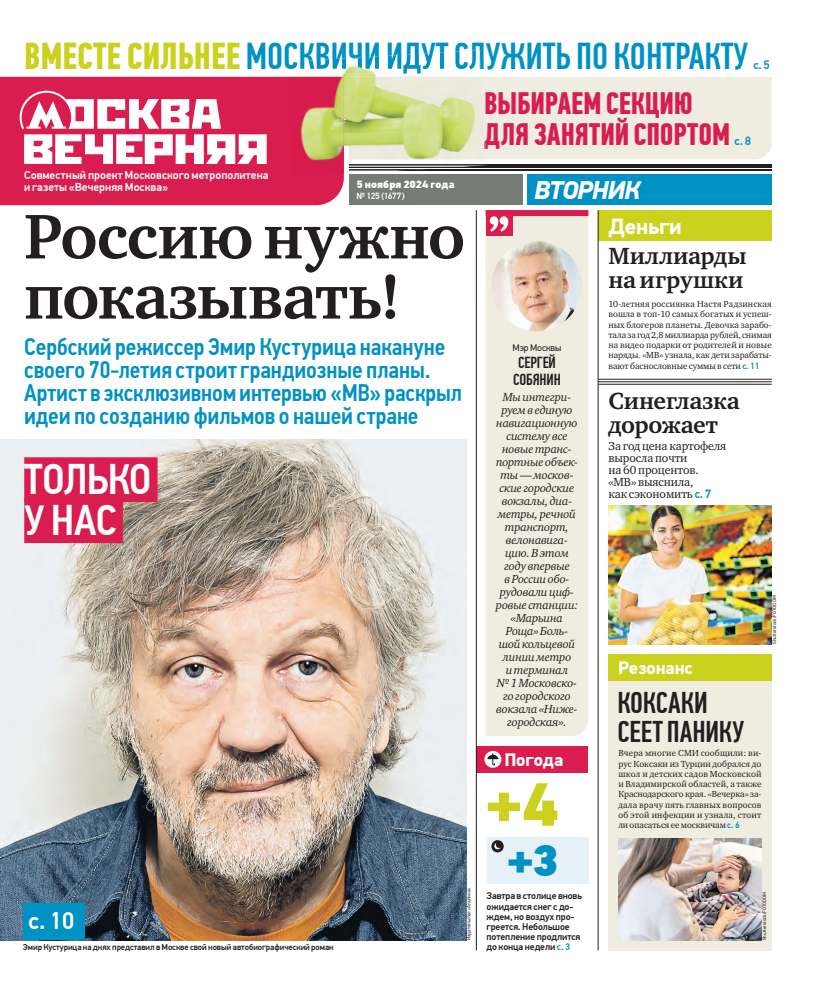
<style>
.page{position:relative;width:820px;height:993px;background:#fff}
.page>*{position:absolute;margin:0;border:0;box-sizing:border-box;transform-origin:0 0}
.t1{font:700 64.6px/60.1px "Charter ITC";letter-spacing:-.01em;color:#231f20}
.t2{font:900 61px "PF Din Text Pro";color:#cbd11c}
.t3{font:900 44px "PF Din Text Pro";color:#0092c4}
.t4{font:500 42.8px/41px "PF Din Text Cond Pro";letter-spacing:-.015em;color:#fff}
.t5{font:500 37.4px "PF Din Text Comp Pro";color:#0092c4}
.t6{font:700 31px/31px "PF Din Text Comp Pro";letter-spacing:-.005em;color:#d91d4f}
.t7{font:500 30px/29px "PF Din Text Comp Pro";color:#231f20}
.t8{font:italic 700 25.5px "PF Din Text Pro";letter-spacing:-.03em;color:#fff}
.t9{font:500 24px/23px "PF Din Text Cond Pro";letter-spacing:-.005em;color:#0092c4}
.t10{font:700 24px/24px "Charter ITC";color:#231f20}
.t11{font:500 24px "PF Din Text Pro";color:#fff}
.t12{font:700 22px "PF Din Text Pro";letter-spacing:-.015em;color:#fff}
.t13{font:700 18px "PF Din Text Pro";letter-spacing:-.005em;color:#fff}
.t14{font:500 16px/17px "PF Din Text Comp Pro";letter-spacing:-.01em;color:#231f20;text-align:center}
.t15{font:italic 12px/13px "Charter ITC";letter-spacing:-.02em;color:#231f20;text-align:center}
.t16{font:12px/12px "Charter ITC";letter-spacing:-.01em;color:#231f20}
.t17{font:500 12px "PF Din Text Pro";color:#0092c4}
.t18{font:500 11.5px/11.5px "PF Din Text Pro";color:#fff}
.t19{font:900 10.5px "PF Din Text Pro";letter-spacing:.01em;color:#fff}
.t20{font:500 9.6px/10.2px "PF Din Text Pro";letter-spacing:-.01em;color:#231f20}
.t21{font:9.6px "PF Din Text Pro";letter-spacing:-.01em;color:#231f20}
.t22{font:9px/10.2px "Charter ITC";letter-spacing:-.01em;color:#231f20;text-align:justify}
.t23{font:500 9px "PF Din Text Pro";letter-spacing:-.04em;color:#fff}
.t24{font:500 8.5px "PF Din Text Pro";letter-spacing:-.01em;color:#231f20}
.t25{font:5px "PF Din Text Pro";color:#231f20}
.s1{font-weight:700;color:#cbd11c}
.s2{font-family:"PF Din Text Pro";font-weight:500;color:#0092c4}
.s3{color:#0092c4}
</style>
<div class="page">
<div style="left:527px;top:174px;width:244px;height:31px;background:#0092c4"></div>
<div style="left:349px;top:174px;width:173px;height:31px;background:#747c74"></div>
<div style="left:486px;top:77px;width:285px;height:82px;background:#eeeddf"></div>
<div style="left:0;top:77px;width:344px;height:128px;background:#d91d4f"></div>
<hr style="left:349px;top:164px;width:422px;height:1px;background:#231f20">
<hr style="left:349px;top:167px;width:422px;height:1px;background:#231f20">
<hr style="left:349px;top:169px;width:422px;height:1px;background:#231f20">
<img style="left:608px;top:505px;width:163px;height:139px">
<hr style="left:598px;top:378px;width:173px;height:1px;background:#231f20">
<hr style="left:598px;top:381px;width:173px;height:1px;background:#231f20">
<hr style="left:598px;top:383px;width:173px;height:1px;background:#231f20">
<div style="left:608px;top:654px;width:163px;height:296px;background:#eeeddf"></div>
<div style="left:487px;top:836px;width:101px;height:46px;background:#e5f0f7"></div>
<div style="left:608px;top:654px;width:163px;height:26px;background:#cbd11c"></div>
<div style="left:476px;top:746px;width:112px;height:26px;background:#d91d4f"></div>
<div style="left:598px;top:210px;width:173px;height:31px;background:#cbd11c"></div>
<img style="left:618px;top:838px;width:143px;height:101px">
<hr style="left:597px;top:210px;width:1px;height:740px;background:#231f20">
<hr style="left:476px;top:210px;width:1px;height:740px;background:#231f20">
<svg style="left:491px;top:840px;width:12px;height:12px"></svg>
<svg style="left:484px;top:750px;width:17px;height:17px"></svg>
<svg style="left:19px;top:90px;width:247px;height:74px"></svg>
<div style="left:485px;top:216px;width:103px;height:519px;background:#eeeddf"></div>
<div style="left:485px;top:210px;width:103px;height:6px;background:#d91d4f"></div>
<img style="left:491px;top:241px;width:90px;height:90px;border-radius:50%">
<div style="left:485px;top:210px;width:27px;height:26px;background:#d91d4f"></div>
<svg style="left:489px;top:216px;width:19px;height:15px"></svg>
<img style="left:286px;top:74px;width:200px;height:97px">
<img style="left:349px;top:77px;width:137px;height:82px">
<img style="left:286px;top:77px;width:58px;height:100px">
<img style="left:349px;top:164px;width:137px;height:1px">
<img style="left:349px;top:167px;width:114px;height:1px">
<img style="left:349px;top:169px;width:74px;height:1px">
<svg style="left:484px;top:124px;width:1px;height:25px"></svg>
<img style="left:420px;top:50px;width:61px;height:24px">
<img style="left:285px;top:53px;width:135px;height:21px">
<img style="left:0;top:440px;width:466px;height:499px">
<div style="left:23px;top:902px;width:62px;height:37px;background:#0092c4"></div>
<div style="left:24px;top:457px;width:133px;height:45px;background:#d91d4f"></div>
<div style="left:24px;top:498px;width:99px;height:45px;background:#d91d4f"></div>
<h3 class="t5" style="left:24px;top:41px;width:725px"><span class="s1">ВМЕСТЕ СИЛЬНЕЕ</span>МОСКВИЧИ ИДУТ СЛУЖИТЬ ПО КОНТРАКТУ</h3>
<h3 class="t17" style="left:753px;top:60px;width:18px">с. 5</h3>
<p class="t18" style="left:24px;top:170px;width:246px">Совместный проект Московского метрополитена и газеты «Вечерняя Москва»</p>
<h3 class="t6" style="left:484px;top:91px;width:247px">ВЫБИРАЕМСЕКЦИЮ<br>ДЛЯ ЗАНЯТИЙ СПОРТОМ</h3>
<h3 class="t17" style="left:734px;top:136px;width:18px">с. 8</h3>
<p class="t19" style="left:356px;top:180px;width:100px">5 ноября 2024 года</p>
<p class="t23" style="left:356px;top:192px;width:50px">№ 125 (1677)</p>
<h3 class="t8" style="left:534px;top:179px;width:108px">ВТОРНИК</h3>
<h1 class="t1" style="left:24px;top:211px;width:442px">Россию нужно показывать!</h1>
<h3 class="t9" style="left:24px;top:337px;width:439px">Сербский режиссер Эмир Кустурица накануне своего 70-летия строитграндиозные планы.<br>Артист в эксклюзивноминтервью «МВ» раскрыл идеи по созданиюфильмов о нашей стране</h3>
<h3 class="t4" style="left:24px;top:462px;width:129px">ТОЛЬКО<br>У НАС</h3>
<p class="t21" style="left:512px;top:344px;width:50px">МэрМосквы</p>
<h3 class="t14" style="left:513px;top:355px;width:49px">СЕРГЕЙ<br>СОБЯНИН</h3>
<p class="t15" style="left:495px;top:391px;width:84px">Мы интегри&shy;руем в единую навигационную систему все новые транс&shy;портные объек&shy;ты — москов&shy;ские городские вокзалы, диа&shy;метры, речной транспорт, велонавига&shy;цию. В этом году впервые<br>в России обо&shy;рудовали циф&shy;ровые станции: «Марьина<br>Роща» Боль&shy;шой кольцевой линии метро<br>и терминал<br>№ 1 Московско&shy;го городского вокзала «Ниже&shy;городская».</p>
<h3 class="t13" style="left:504px;top:751px;width:60px">Погода</h3>
<h2 class="t2" style="left:485px;top:779px;width:75px">+4</h2>
<h3 class="t3" style="left:507px;top:843px;width:53px">+3</h3>
<h3 class="t12" style="left:608px;top:217px;width:75px">Деньги</h3>
<h3 class="t10" style="left:608px;top:245px;width:140px">Миллиарды на игрушки</h3>
<p class="t22" style="left:608px;top:300px;width:165px">10-летняя россиянка Настя Радзинская вошла в топ-10 самых богатых и успеш&shy;ных блогеров планеты. Девочка зарабо&shy;тала за год 2,8 миллиарда рублей, снимая на видео подарки от родителей и новые наряды. «МВ» узнала, как дети зарабаты&shy;вают баснословные суммы в сети <span class="s2">c. 11</span></p>
<h3 class="t10" style="left:608px;top:390px;width:133px">Синеглазка дорожает</h3>
<h3 class="t16" style="left:608px;top:441px;width:119px">За год цена картофеля выросла почти<br>на 60 процентов. «МВ» выяснила,<br>как сэкономить <span class="s2">с. 7</span></h3>
<h3 class="t13" style="left:618px;top:660px;width:76px">Резонанс</h3>
<h3 class="t7" style="left:617px;top:690px;width:128px">КОКСАКИ<br>СЕЕТ ПАНИКУ</h3>
<p class="t22" style="left:618px;top:748px;width:145px">Вчера многие СМИ сообщили: ви&shy;рус Коксаки из Турции добрался до школ и детских садов Московской и Владимирской областей, а также Краснодарского края. «Вечерка» за&shy;дала врачу пять главных вопросов об этой инфекции и узнала, стоит ли опасаться ее москвичам <span class="s2">c. 6</span></p>
<p class="t25" style="left:772px;top:644px;width:50px;rotate:-90deg">Shutterstock/FOTODOM</p>
<h3 class="t11" style="left:29px;top:910px;width:47px">с. 10</h3>
<p class="t24" style="left:23px;top:943px;width:312px">Эмир Кустурица на днях представил в Москве свой новый автобиографический роман</p>
<p class="t25" style="left:466px;top:939px;width:54px;rotate:-90deg">Издательство«Альпина»</p>
<p class="t25" style="left:762px;top:939px;width:50px;rotate:-90deg">Shutterstock/FOTODOM</p>
<p class="t20" style="left:486px;top:891px;width:97px">Завтра в столице вновь ожидается снег с до&shy;ждем, но воздух про&shy;греется. Небольшое потепление продлится до конца недели <span class="s3">с. 3</span></p>
</div>
